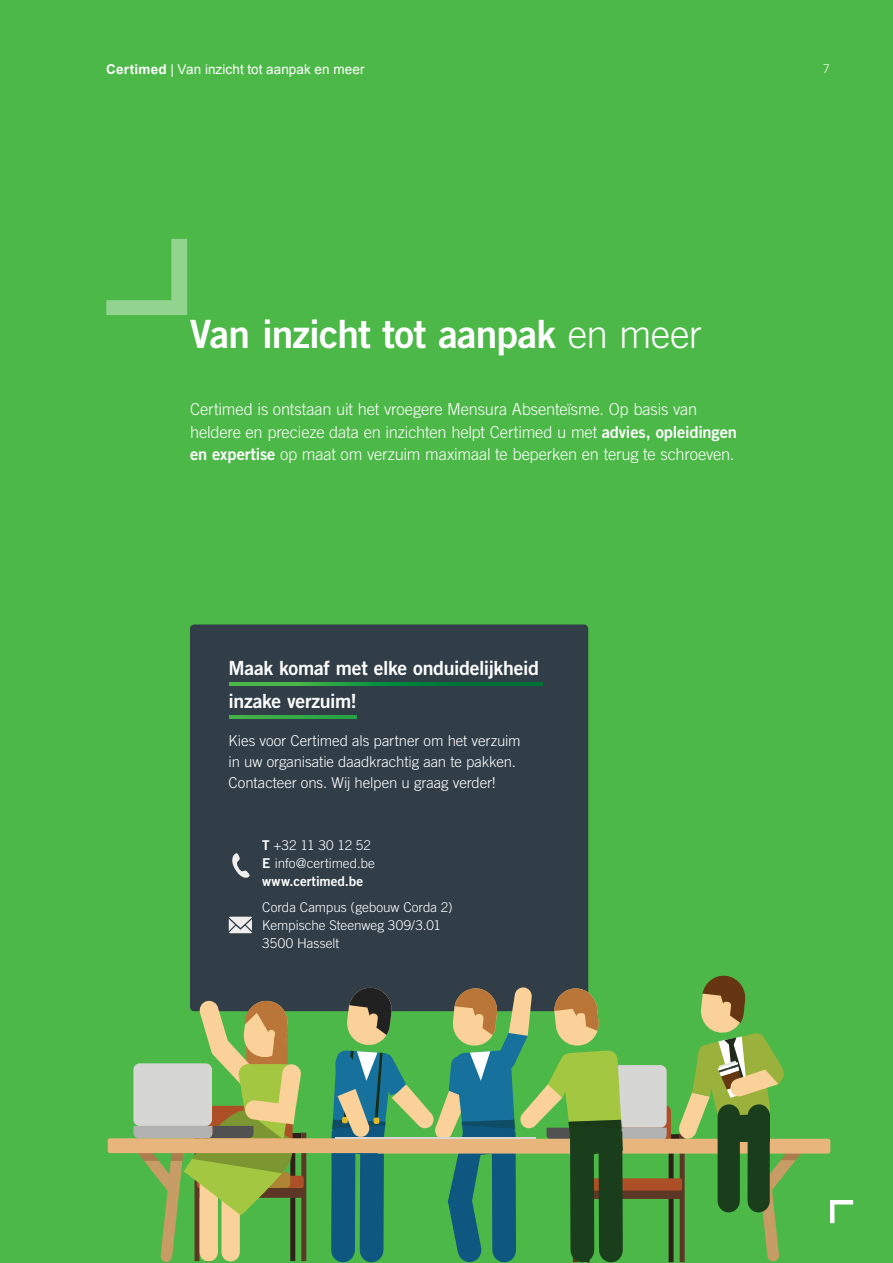
<style>
.page{position:relative;width:893px;height:1263px;background:#4cb848}
.page>*{position:absolute;margin:0;border:0;box-sizing:border-box;transform-origin:0 0}
.t1{font:39px "Trade Gothic LT Std Bd 2";letter-spacing:-.02em;color:#fff}
.t2{font:19.5px/33px "Trade Gothic LT Std Bd 2";letter-spacing:-.02em;color:#fff}
.t3{font:300 16.5px/22.5px "Trade Gothic LT Std";letter-spacing:-.015em;color:#fff}
.t4{font:300 15px/21px "Trade Gothic LT Std";letter-spacing:-.005em;color:#fff}
.t5{font:300 13.5px "Trade Gothic LT Std";color:#fff}
.t6{font:13.5px "Arial";letter-spacing:.005em;color:#fff}
.t7{font:13.5px "Trade Gothic LT Std Bd 2";color:#fff}
.t8{font:300 12px "Trade Gothic LT Std";color:#fff}
.s1{font-weight:700}
.s2{font-family:"Trade Gothic LT Std";font-weight:300}
.s3{font-family:"Trade Gothic LT Std Bd 2";font-weight:400}
</style>
<div class="page">
<svg style="left:830px;top:1200px;width:23px;height:23px"></svg>
<div style="left:190px;top:624px;width:398px;height:387px;background:#313e48;border-radius:4px"></div>
<svg style="left:133px;top:1000px;width:173px;height:262px"></svg>
<div style="left:108px;top:1138px;width:278px;height:15px;background:#e8b67d;border-radius:2px"></div>
<div style="left:376px;top:1139px;width:454px;height:14px;background:#e8b67d;border-radius:2px"></div>
<svg style="left:331px;top:976px;width:472px;height:287px"></svg>
<svg style="left:106px;top:239px;width:81px;height:76px"></svg>
<svg style="left:229px;top:682px;width:313px;height:4px"></svg>
<svg style="left:229px;top:715px;width:127px;height:3px"></svg>
<svg style="left:232px;top:853px;width:18px;height:25px"></svg>
<svg style="left:229px;top:917px;width:23px;height:16px"></svg>
<p class="t6" style="left:106px;top:60px;width:260px"><span class="s1">Certimed</span> | Van inzicht tot aanpak en meer</p>
<p class="t8" style="left:823px;top:62px;width:8px">7</p>
<p class="t1" style="left:190px;top:310px;width:514px">Van inzicht tot aanpak <span class="s2">en meer</span></p>
<p class="t3" style="left:190px;top:398px;width:548px">Certimed is ontstaan uit het vroegere Mensura Absenteïsme. Op basis van heldere en precieze data en inzichten helpt Certimed u met <span class="s3">advies, opleidingen en expertise</span> op maat om verzuim maximaal te beperken en terug te schroeven.</p>
<p class="t2" style="left:229px;top:651px;width:312px">Maak komaf met elke onduidelijkheid inzake verzuim!</p>
<p class="t4" style="left:229px;top:730px;width:294px">Kies voor Certimed als partner om het verzuim in uw organisatie daadkrachtig aan te pakken.<br>Contacteer ons. Wij helpen u graag verder!</p>
<p class="t5" style="left:262px;top:837px;width:110px"><span class="s3">T</span> +32 11 30 12 52</p>
<p class="t5" style="left:262px;top:855px;width:114px"><span class="s3">E</span> info@certimed.be</p>
<p class="t7" style="left:262px;top:872px;width:102px">www.certimed.be</p>
<p class="t5" style="left:262px;top:899px;width:192px">Corda Campus (gebouw Corda 2)</p>
<p class="t5" style="left:262px;top:917px;width:180px">Kempische Steenweg 309/3.01</p>
<p class="t5" style="left:262px;top:935px;width:78px">3500 Hasselt</p>
</div>
